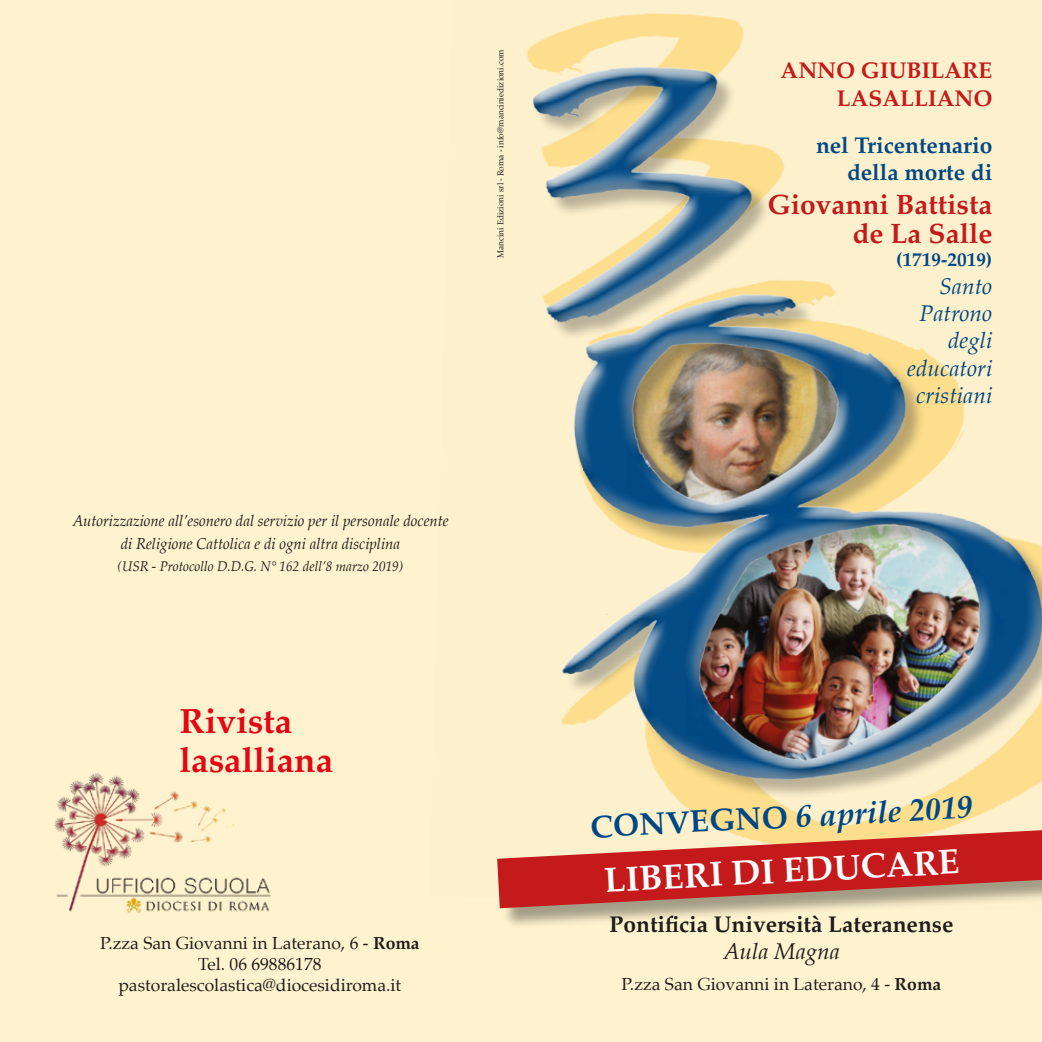
<style>
.page{position:relative;width:1042px;height:1042px;background:#fff3cf}
.page>*{position:absolute;margin:0;border:0;box-sizing:border-box;transform-origin:0 0}
.t1{font:700 35px/38.5px "Palatino";color:#e30614}
.t2{font:700 35px "Palatino";color:#fff}
.t3{font:italic 700 31.5px "Palatino";color:#004885}
.t4{font:700 28px/29.8px "Palatino";color:#c51a1c;text-align:right}
.t5{font:italic 22.75px/27.3px "Palatino";color:#004885;text-align:right}
.t6{font:700 22.75px "Palatino";color:#1d1d1b}
.t7{font:700 22.75px/27.3px "Palatino";color:#004885;text-align:right}
.t8{font:700 22.75px/27.3px "Palatino";color:#c51a1c;text-align:right}
.t9{font:italic 22.75px "Palatino";color:#1d1d1b}
.t10{font:700 19.25px "Palatino";color:#004885}
.t11{font:17.5px/21px "Palatino";color:#1d1d1b;text-align:center}
.t12{font:italic 15.75px/22.8px "Palatino";color:#1d1d1b;text-align:center;scale:.95 1}
.t13{font:italic 14px "Palatino";color:#1d1d1b;scale:.95 1}
.t14{font:8.75px "Palatino";color:#1d1d1b;scale:.95 1}
.s1{font-weight:700}
.s2{font-style:normal}
</style>
<div class="page">
<svg style="left:527px;top:13px;width:486px;height:817px"></svg>
<svg style="left:526px;top:51px;width:487px;height:14px"></svg>
<img style="left:527px;top:65px;width:515px;height:734px">
<div style="left:500px;top:832px;width:542px;height:97px;background:#1d1d1b;opacity:.4"></div>
<svg style="left:497px;top:830px;width:545px;height:78px"></svg>
<img style="left:54px;top:773px;width:217px;height:141px">
<p class="t14" style="left:493px;top:258px;width:220px;rotate:-90deg">Mancini Edizioni srl - Roma - info@manciniedizioni.com</p>
<p class="t12" style="left:72px;top:509px;width:397px">Autorizzazione all’esonero dal servizio per il personale docente di Religione Cattolica e di ogni altra disciplina</p>
<p class="t13" style="left:118px;top:555px;width:302px">(USR - Protocollo D.D.G. N° 162 dell’8 marzo 2019)</p>
<h1 class="t1" style="left:180px;top:701px;width:155px">Rivista lasalliana</h1>
<p class="t11" style="left:100px;top:932px;width:321px">P.zza San Giovanni in Laterano, 6 - <span class="s1">Roma<br></span>Tel. 06 69886178 pastoralescolastica@diocesidiroma.it</p>
<h3 class="t8" style="left:780px;top:56px;width:213px">ANNO GIUBILARE<br>LASALLIANO</h3>
<h3 class="t7" style="left:816px;top:131px;width:178px">nel Tricentenario della morte di</h3>
<h3 class="t4" style="left:767px;top:188px;width:226px">Giovanni Battista de La Salle</h3>
<p class="t10" style="left:896px;top:243px;width:98px">(1719-2019)</p>
<h3 class="t5" style="left:907px;top:272px;width:87px">Santo<br>Patrono degli educatori cristiani</h3>
<h2 class="t3" style="left:589px;top:801px;width:384px;rotate:-3deg"><span class="s2">CONVEGNO</span> 6 aprile 2019</h2>
<h1 class="t2" style="left:603px;top:850px;width:357px;rotate:-3deg">LIBERI DI EDUCARE</h1>
<h3 class="t6" style="left:609px;top:904px;width:345px">Pontificia Università Lateranense</h3>
<h3 class="t9" style="left:723px;top:932px;width:118px">Aula Magna</h3>
<p class="t11" style="left:621px;top:973px;width:321px">P.zza San Giovanni in Laterano, 4 - <span class="s1">Roma</span></p>
</div>
